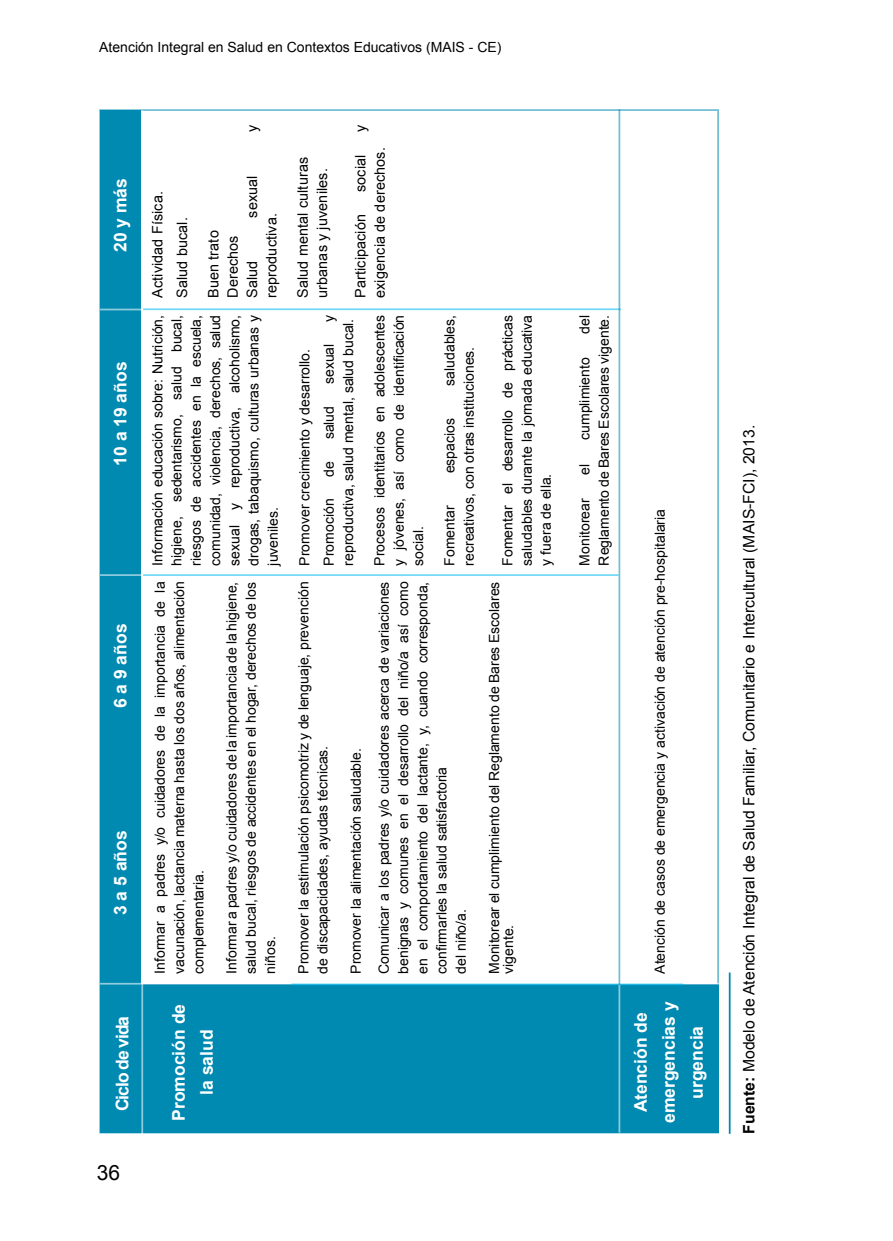
<style>
.page{position:relative;width:893px;height:1241px;background:#fff}
.page>*{position:absolute;margin:0;border:0;box-sizing:border-box;transform-origin:0 0}
.t1{font:21px "Arial";color:#000}
.t2{font:700 17.5px/28px "Arial";color:#fff;text-align:center}
.t3{font:700 17.5px "Arial";letter-spacing:-.06em;color:#fff}
.t4{font:15.75px "Arial";color:#000}
.t5{font:14.35px/19.2px "Arial";letter-spacing:.01em;color:#000}
.t6{font:14px/19.2px "Arial";color:#000}
.s1{font-weight:700}
</style>
<div class="page">
<div style="left:100px;top:110px;width:41px;height:1022px;background:#008ab1"></div>
<hr style="left:100px;top:574px;width:521px;height:2px;background:#fff">
<hr style="left:100px;top:308px;width:191px;height:2px;background:#fff">
<div style="left:141px;top:984px;width:578px;height:148px;background:#008ab1"></div>
<hr style="left:100px;top:982px;width:619px;height:2px;background:#fff">
<hr style="left:141px;top:110px;width:2px;height:1032px;background:#fff">
<hr style="left:143px;top:308px;width:478px;height:2px;background:#00b9f1">
<hr style="left:143px;top:574px;width:475px;height:2px;background:#00b9f1">
<hr style="left:291px;top:983px;width:392px;height:2px;background:#00b9f1">
<hr style="left:618px;top:984px;width:2px;height:148px;background:#fff">
<hr style="left:618px;top:109px;width:2px;height:876px;background:#058bb1">
<hr style="left:729px;top:972px;width:2px;height:161px;background:#0089b0">
<p class="t6" style="left:99px;top:38px;width:404px">Atención Integral en Salud en Contextos Educativos (MAIS - CE)</p>
<p class="t2" style="left:107px;top:252px;width:75px;rotate:-90deg">20 y más</p>
<p class="t2" style="left:107px;top:466px;width:106px;rotate:-90deg">10 a 19 años</p>
<p class="t2" style="left:107px;top:708px;width:86px;rotate:-90deg">6 a 9 años</p>
<p class="t2" style="left:107px;top:915px;width:86px;rotate:-90deg">3 a 5 años</p>
<p class="t3" style="left:111px;top:1111px;width:97px;rotate:-90deg">Ciclo de vida</p>
<h1 class="t1" style="left:97px;top:1158px;width:25px">36</h1>
<p class="t5" style="left:145px;top:298px;width:108px;line-height:24.5px;rotate:-90deg">Actividad Física.<br>Salud bucal.</p>
<p class="t5" style="left:243px;top:132px;width:9px;rotate:-90deg">y</p>
<p class="t5" style="left:243px;top:218px;width:44px;rotate:-90deg">sexual</p>
<p class="t5" style="left:204px;top:298px;width:69px;rotate:-90deg">Buen trato<br>Derechos<br>Salud</p>
<p class="t5" style="left:256px;top:298px;width:142px;line-height:31.5px;rotate:-90deg">reproductiva.<br>Salud mental culturas</p>
<p class="t5" style="left:313px;top:298px;width:131px;rotate:-90deg">urbanas y juveniles.</p>
<p class="t5" style="left:351px;top:132px;width:9px;rotate:-90deg">y</p>
<p class="t5" style="left:370px;top:298px;width:152px;rotate:-90deg">exigencia de derechos.</p>
<p class="t5" style="left:351px;top:192px;width:39px;rotate:-90deg">social</p>
<p class="t5" style="left:351px;top:298px;width:85px;rotate:-90deg">Participación</p>
<p class="t6" style="left:148px;top:565px;width:252px;text-align:justify;rotate:-90deg">Información educación sobre: Nutrición, higiene, sedentarismo, salud bucal, riesgos de accidentes en la escuela, comunidad, violencia, derechos, salud sexual y reproductiva, alcoholismo, drogas, tabaquismo, culturas urbanas y juveniles.</p>
<p class="t6" style="left:319px;top:565px;width:252px;text-align:right;rotate:-90deg">y<br>reproductiva, salud mental, salud bucal.</p>
<p class="t6" style="left:370px;top:565px;width:252px;text-align:justify;rotate:-90deg">Procesos identitarios en adolescentes y jóvenes, así como de identificación social.</p>
<p class="t6" style="left:319px;top:384px;width:42px;rotate:-90deg">sexual</p>
<p class="t6" style="left:292px;top:565px;width:218px;line-height:24.5px;rotate:-90deg">Promover crecimiento y desarrollo.<br>Promoción</p>
<p class="t6" style="left:319px;top:439px;width:35px;rotate:-90deg">salud</p>
<p class="t6" style="left:319px;top:476px;width:17px;rotate:-90deg">de</p>
<p class="t6" style="left:440px;top:565px;width:252px;text-indent:180px;rotate:-90deg">saludables, recreativos, con otras instituciones.</p>
<p class="t6" style="left:498px;top:565px;width:252px;text-align:justify;rotate:-90deg">Fomentar el desarrollo de prácticas saludables durante la jornada educativa y fuera de ella.</p>
<p class="t6" style="left:440px;top:473px;width:57px;rotate:-90deg">espacios</p>
<p class="t6" style="left:440px;top:565px;width:62px;rotate:-90deg">Fomentar</p>
<p class="t6" style="left:150px;top:973px;width:393px;text-align:justify;rotate:-90deg">Informar a padres y/o cuidadores de la importancia de la vacunación, lactancia materna hasta los dos años, alimentación complementaria.</p>
<p class="t6" style="left:222px;top:973px;width:393px;text-align:justify;rotate:-90deg">Informar a padres y/o cuidadores de la importancia de la higiene, salud bucal, riesgos de accidentes en el hogar, derechos de los niños.</p>
<p class="t6" style="left:294px;top:973px;width:393px;rotate:-90deg">Promover la estimulación psicomotriz y de lenguaje, prevención de discapacidades, ayudas técnicas.</p>
<p class="t6" style="left:342px;top:973px;width:393px;line-height:28px;rotate:-90deg">Promover la alimentación saludable.<br>Comunicar a los padres y/o cuidadores acerca de variaciones</p>
<p class="t6" style="left:394px;top:973px;width:393px;rotate:-90deg">benignas y comunes en el desarrollo del niño/a así como en el comportamiento del lactante, y, cuando corresponda, confirmarles la salud satisfactoria<br>del niño/a.</p>
<p class="t6" style="left:487px;top:973px;width:393px;line-height:14px;rotate:-90deg">Monitorear el cumplimiento del Reglamento de Bares Escolares vigente.</p>
<p class="t6" style="left:575px;top:565px;width:252px;text-align:right;rotate:-90deg">del<br>Reglamento de Bares Escolares vigente.</p>
<p class="t6" style="left:575px;top:440px;width:84px;rotate:-90deg">cumplimiento</p>
<p class="t6" style="left:575px;top:474px;width:12px;rotate:-90deg">el</p>
<p class="t6" style="left:575px;top:565px;width:69px;rotate:-90deg">Monitorear</p>
<p class="t6" style="left:651px;top:973px;width:466px;rotate:-90deg">Atención de casos de emergencia y activación de atención pre-hospitalaria</p>
<p class="t2" style="left:165px;top:1120px;width:118px;rotate:-90deg">Promoción de la salud</p>
<p class="t2" style="left:627px;top:1122px;width:123px;rotate:-90deg">Atención de emergencias y urgencia</p>
<p class="t4" style="left:738px;top:1133px;width:710px;rotate:-90deg"><span class="s1">Fuente:</span> Modelo de Atención Integral de Salud Familiar, Comunitario e Intercultural (MAIS-FCI), 2013.</p>
</div>
